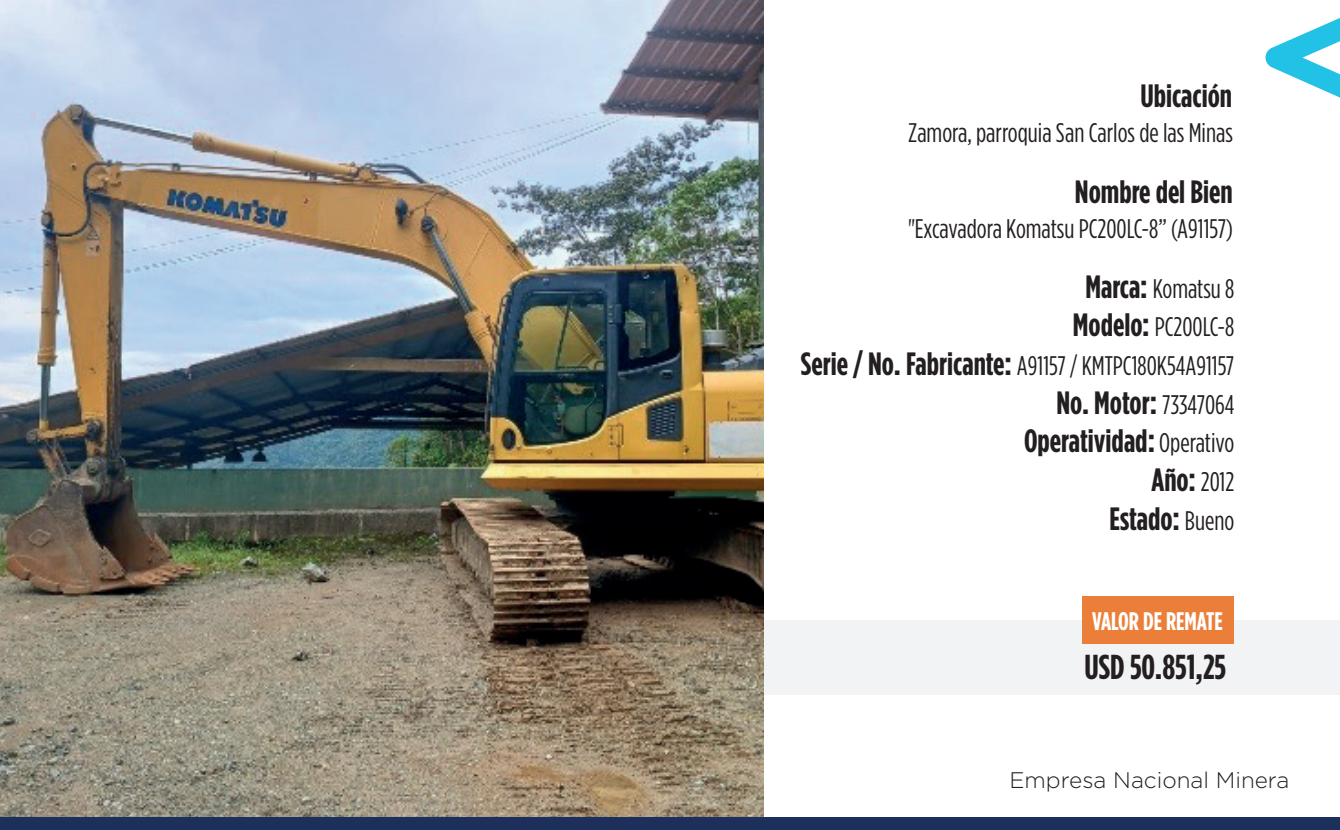
<style>
.page{position:relative;width:1340px;height:830px;background:#fff}
.page>*{position:absolute;margin:0;border:0;box-sizing:border-box;transform-origin:0 0}
.t1{font:700 34.65px "Gotham Cond";color:#231f20}
.t2{font:700 32.18px/38.7px "Gotham Cond";color:#231f20;text-align:right}
.t3{font:26.78px/38.7px "Gotham Cond";color:#231f20;text-align:right}
.t4{font:700 25.43px "Gotham Cond";color:#fff}
.t5{font:300 22.5px "Gotham";color:#231f20}
.s1{font-weight:700;font-size:32.18px}
.s2{font-weight:400;font-size:26.78px}
</style>
<div class="page">
<div style="left:504px;top:619px;width:835px;height:75px;background:#f2f3f4"></div>
<div style="left:1082px;top:596px;width:151px;height:47px;background:#eb7f39"></div>
<svg style="left:1265px;top:18px;width:74px;height:79px"></svg>
<img style="left:0;top:0;width:763px;height:816px">
<div style="left:0;top:816px;width:1339px;height:13px;background:#1d305b"></div>
<p class="t2" style="left:1140px;top:76px;width:93px">Ubicación</p>
<p class="t3" style="left:908px;top:113px;width:326px">Zamora, parroquia San Carlos de las Minas</p>
<p class="t2" style="left:1074px;top:172px;width:159px">Nombre del Bien</p>
<p class="t3" style="left:908px;top:209px;width:326px">"Excavadora Komatsu PC200LC-8” (A91157)</p>
<p class="t3" style="left:801px;top:268px;width:435px"><span class="s1">Marca:</span> Komatsu 8<br><span class="s1">Modelo:</span> PC200LC-8<br><span class="s1">Serie / No. Fabricante:</span> A91157 / KMTPC180K54A91157</p>
<p class="t2" style="left:1024px;top:383px;width:212px">No. Motor: <span class="s2">73347064<br></span>Operatividad: <span class="s2">Operativo<br></span>Año: <span class="s2">2012<br></span>Estado: <span class="s2">Bueno</span></p>
<p class="t4" style="left:1092px;top:606px;width:132px">VALOR DE REMATE</p>
<p class="t1" style="left:1084px;top:646px;width:143px">USD 50.851,25</p>
<p class="t5" style="left:1009px;top:765px;width:281px">Empresa Nacional Minera</p>
</div>
